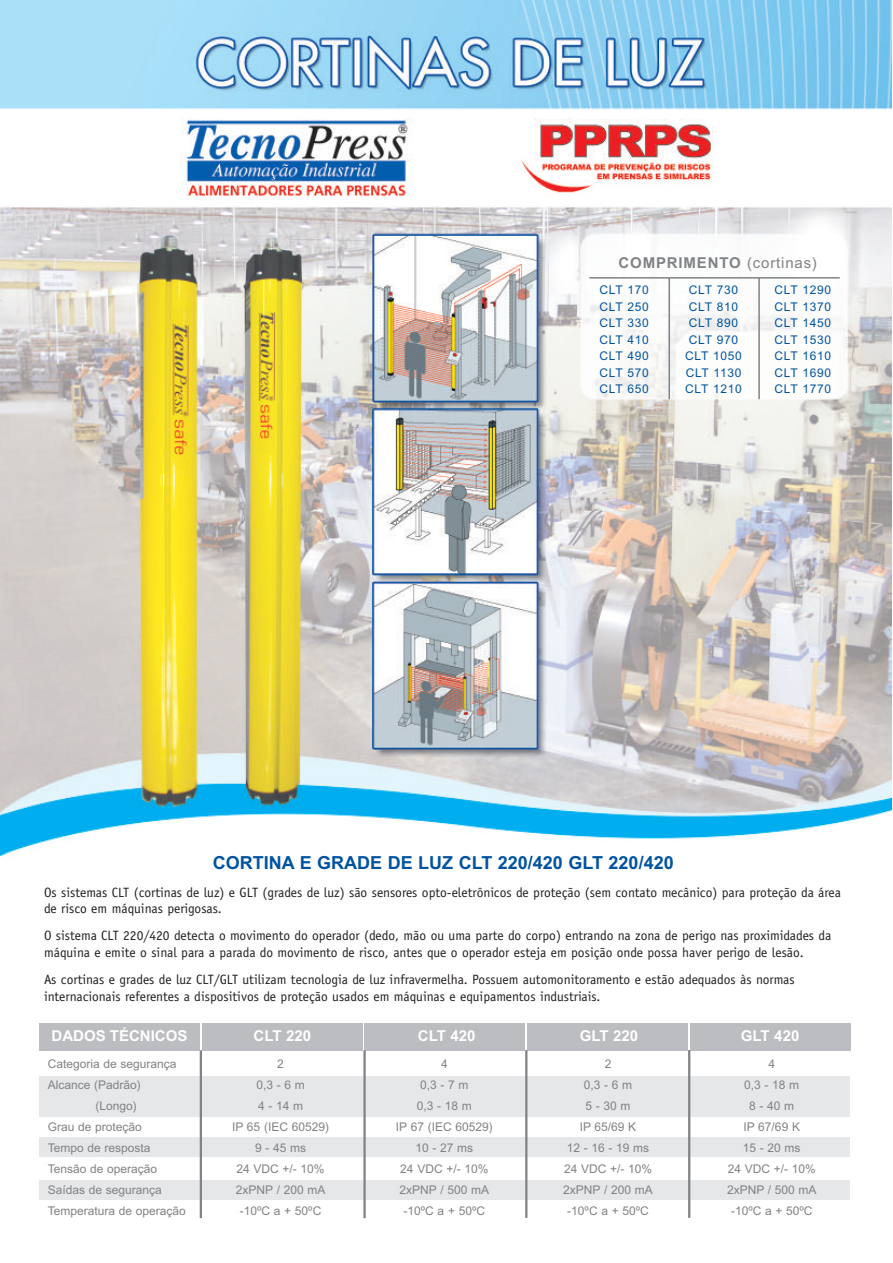
<style>
.page{position:relative;width:893px;height:1263px;background:#fff}
.page>*{position:absolute;margin:0;border:0;box-sizing:border-box;transform-origin:0 0}
.t1{font:700 18px "Arial";color:#0153a0}
.t2{font:700 15px "Arial";color:#fff}
.t3{font:700 15px "Arial";letter-spacing:.055em;color:#808285}
.t4{font:13.5px/16.2px "Officina Sans";color:#231f20}
.t5{font:12px/21px "Arial";color:#808285;text-align:center}
.t6{font:12px/16.5px "Arial";letter-spacing:.055em;color:#0153a0;text-align:justify}
.s1{font-weight:400}
</style>
<div class="page">
<img style="left:0;top:0;width:891px;height:1219px">
<div style="left:39px;top:1023px;width:161px;height:27px;background:#bcbdc0"></div>
<div style="left:39px;top:1076px;width:811px;height:40px;background:#e6e7e9"></div>
<div style="left:39px;top:1137px;width:811px;height:19px;background:#e6e7e9"></div>
<div style="left:39px;top:1181px;width:811px;height:19px;background:#e6e7e9"></div>
<div style="left:202px;top:1023px;width:160px;height:27px;background:#bcbdc0"></div>
<div style="left:364px;top:1023px;width:161px;height:27px;background:#bcbdc0"></div>
<div style="left:527px;top:1023px;width:161px;height:27px;background:#bcbdc0"></div>
<div style="left:690px;top:1023px;width:160px;height:27px;background:#bcbdc0"></div>
<hr style="left:200px;top:1050px;width:2px;height:168px;background:#808285">
<hr style="left:363px;top:1050px;width:3px;height:168px;background:#808285">
<hr style="left:525px;top:1050px;width:2px;height:168px;background:#808285">
<hr style="left:688px;top:1050px;width:2px;height:168px;background:#808285">
<hr style="left:589px;top:277px;width:251px;height:2px;background:#808285">
<hr style="left:668px;top:278px;width:2px;height:121px;background:#808285">
<hr style="left:758px;top:278px;width:2px;height:121px;background:#808285">
<p class="t3" style="left:618px;top:254px;width:200px">COMPRIMENTO <span class="s1">(cortinas)</span></p>
<p class="t6" style="left:600px;top:282px;width:51px">CLT 170<br>CLT 250<br>CLT 330<br>CLT 410<br>CLT 490<br>CLT 570<br>CLT 650</p>
<p class="t6" style="left:685px;top:282px;width:58px;text-align:center">CLT 730<br>CLT 810<br>CLT 890<br>CLT 970<br>CLT 1050<br>CLT 1130<br>CLT 1210</p>
<p class="t6" style="left:775px;top:282px;width:58px">CLT 1290<br>CLT 1370<br>CLT 1450<br>CLT 1530<br>CLT 1610<br>CLT 1690<br>CLT 1770</p>
<h1 class="t1" style="left:213px;top:852px;width:462px">CORTINA E GRADE DE LUZ CLT 220/420 GLT 220/420</h1>
<p class="t4" style="left:44px;top:885px;width:798px">Os sistemas CLT (cortinas de luz) e GLT (grades de luz) são sensores opto-eletrônicos de proteção (sem contato mecânico) para proteção da área de risco em máquinas perigosas.</p>
<p class="t4" style="left:44px;top:929px;width:789px">O sistema CLT 220/420 detecta o movimento do operador (dedo, mão ou uma parte do corpo) entrando na zona de perigo nas proximidades da máquina e emite o sinal para a parada do movimento de risco, antes que o operador esteja em posição onde possa haver perigo de lesão.</p>
<p class="t4" style="left:44px;top:973px;width:752px">As cortinas e grades de luz CLT/GLT utilizam tecnologia de luz infravermelha. Possuem automonitoramento e estão adequados às normas internacionais referentes a dispositivos de proteção usados em máquinas e equipamentos industriais.</p>
<p class="t2" style="left:52px;top:1027px;width:137px">DADOS TÉCNICOS</p>
<p class="t5" style="left:48px;top:1053px;width:130px">Categoria de segurança</p>
<p class="t5" style="left:48px;top:1074px;width:95px">Alcance (Padrão)</p>
<p class="t5" style="left:95px;top:1095px;width:43px">(Longo)</p>
<p class="t5" style="left:48px;top:1116px;width:96px">Grau de proteção</p>
<p class="t5" style="left:48px;top:1137px;width:104px">Tempo de resposta</p>
<p class="t5" style="left:48px;top:1158px;width:111px">Tensão de operação</p>
<p class="t5" style="left:48px;top:1179px;width:116px">Saídas de segurança</p>
<p class="t5" style="left:48px;top:1200px;width:140px">Temperatura de operação</p>
<p class="t2" style="left:254px;top:1027px;width:59px">CLT 220</p>
<p class="t2" style="left:418px;top:1027px;width:59px">CLT 420</p>
<p class="t2" style="left:580px;top:1027px;width:60px">GLT 220</p>
<p class="t2" style="left:741px;top:1027px;width:60px">GLT 420</p>
<p class="t5" style="left:232px;top:1053px;width:98px">2<br>0,3-6m<br>4-14m<br>IP 65 (IEC 60529)<br>9-45ms<br>24 VDC +/- 10%<br>2xPNP / 200 mA -10ºC a + 50ºC</p>
<p class="t5" style="left:396px;top:1053px;width:98px">4<br>0,3-7m<br>0,3 - 18 m<br>IP 67 (IEC 60529)<br>10 - 27 ms<br>24 VDC +/- 10%<br>2xPNP / 500 mA -10ºC a + 50ºC</p>
<p class="t5" style="left:563px;top:1053px;width:91px">2<br>0,3-6m<br>5-30m<br>IP 65/69 K<br>12-16-19ms<br>24 VDC +/- 10%<br>2xPNP / 200 mA -10ºC a + 50ºC</p>
<p class="t5" style="left:727px;top:1053px;width:91px">4<br>0,3 - 18 m<br>8-40m<br>IP 67/69 K<br>15 - 20 ms<br>24 VDC +/- 10%<br>2xPNP / 500 mA -10ºC a + 50ºC</p>
</div>
